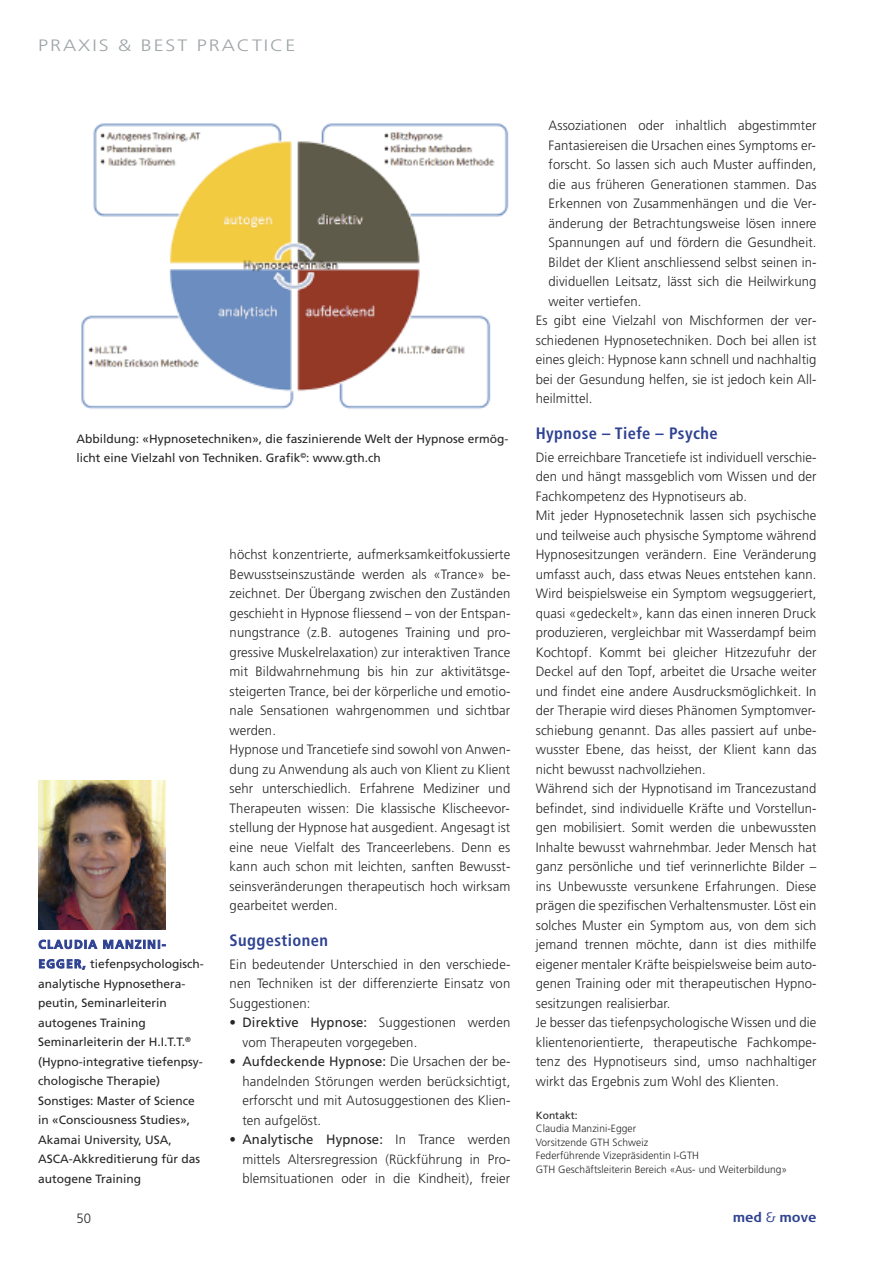
<style>
.page{position:relative;width:893px;height:1263px;background:#fff}
.page>*{position:absolute;margin:0;border:0;box-sizing:border-box;transform-origin:0 0}
.t1{font:700 condensed 16.5px "Frutiger";letter-spacing:.025em;color:#2f4291}
.t2{font:300 16.5px "Frutiger";letter-spacing:.1em;color:#9fa5a8;scale:1.2 1}
.t3{font:300 13.5px/19.5px "Frutiger";letter-spacing:.01em;color:#272627}
.t4{font:700 13.5px "Signa Normal";color:#2f4291}
.t5{font:12px/19.5px "Frutiger";color:#272627}
.t6{font:300 10.5px/13.5px "Frutiger";letter-spacing:.01em;color:#272627}
.t7{font:10.5px "Frutiger";letter-spacing:.01em;color:#272627}
.s1{font-weight:700;color:#2f4291}
.s2{font-weight:400}
.s3{font-weight:300}
</style>
<div class="page">
<img style="left:81px;top:123px;width:428px;height:286px">
<img style="left:38px;top:780px;width:128px;height:149px">
<p class="t2" style="left:38px;top:38px;width:216px">PRAXIS &amp; BEST PRACTICE</p>
<p class="t5" style="left:77px;top:430px;width:433px">Abbildung: «Hypnosetechniken», die faszinierende Welt der Hypnose ermög&shy;licht eine Vielzahl von Techniken. Grafik<sup>©</sup>: www.gth.ch</p>
<p class="t5" style="left:38px;top:935px;width:167px"><span class="s1">CLAUDIA MANZINI-<br>EGGER,</span> tiefenpsychologisch&shy;analytische Hypnosethera&shy;peutin, Seminarleiterin autogenes Training<br>Seminarleiterin der H.I.T.T.<sup>® </sup>(Hypno-integrative tiefenpsy&shy;chologische Therapie)<br>Sonstiges: Master of Science in «Consciousness Studies»,<br>Akamai University, USA,<br>ASCA-Akkreditierung für das autogene Training</p>
<p class="t3" style="left:230px;top:546px;width:282px">höchst konzentrierte, aufmerksamkeitfokussierte Bewusstseinszustände werden als «Trance» be&shy;zeichnet. Der Übergang zwischen den Zuständen geschieht in Hypnose fliessend – von der Entspan&shy;nungstrance (z.B. autogenes Training und pro&shy;gressive Muskelrelaxation) zur interaktiven Trance mit Bildwahrnehmung bis hin zur aktivitätsge&shy;steigerten Trance, bei der körperliche und emotio&shy;nale Sensationen wahrgenommen und sichtbar werden.<br>Hypnose und Trancetiefe sind sowohl von Anwen&shy;dung zu Anwendung als auch von Klient zu Klient sehr unterschiedlich. Erfahrene Mediziner und Therapeuten wissen: Die klassische Klischeevor&shy;stellung der Hypnose hat ausgedient. Angesagt ist eine neue Vielfalt des Tranceerlebens. Denn es kann auch schon mit leichten, sanften Bewusst&shy;seinsveränderungen therapeutisch hoch wirksam gearbeitet werden.</p>
<p class="t1" style="left:230px;top:934px;width:100px">Suggestionen</p>
<p class="t3" style="left:230px;top:955px;width:282px;text-align:justify">Ein bedeutender Unterschied in den verschiede&shy;nen Techniken ist der differenzierte Einsatz von Suggestionen:</p>
<p class="t3" style="left:242px;top:1014px;width:269px;text-indent:-13px"><span class="s2">• Direktive Hypnose:</span> Suggestionen werden vom Therapeuten vorgegeben.</p>
<p class="t3" style="left:242px;top:1053px;width:270px;text-align:justify;text-indent:-13px"><span class="s2">• Aufdeckende Hypnose:</span> Die Ursachen der be&shy;handelnden Störungen werden berücksichtigt, erforscht und mit Autosuggestionen des Klien&shy;ten aufgelöst.</p>
<p class="t3" style="left:242px;top:1131px;width:270px;text-align:justify;text-indent:-13px"><span class="s2">• Analytische Hypnose:</span> In Trance werden mittels Altersregression (Rückführung in Pro&shy;blemsituationen oder in die Kindheit), freier</p>
<p class="t3" style="left:549px;top:117px;width:269px">Assoziationen oder inhaltlich abgestimmter</p>
<p class="t3" style="left:549px;top:136px;width:269px">Fantasiereisen die Ursachen eines Symptoms er-</p>
<p class="t3" style="left:549px;top:156px;width:269px">forscht. So lassen sich auch Muster auffinden,</p>
<p class="t3" style="left:549px;top:175px;width:269px">die aus früheren Generationen stammen. Das</p>
<p class="t3" style="left:549px;top:195px;width:270px">Erkennen von Zusammenhängen und die Ver-</p>
<p class="t3" style="left:549px;top:214px;width:269px">änderung der Betrachtungsweise lösen innere</p>
<p class="t3" style="left:549px;top:234px;width:269px">Spannungen auf und fördern die Gesundheit.</p>
<p class="t3" style="left:549px;top:253px;width:270px">Bildet der Klient anschliessend selbst seinen in-</p>
<p class="t3" style="left:549px;top:273px;width:269px">dividuellen Leitsatz, lässt sich die Heilwirkung</p>
<p class="t3" style="left:549px;top:292px;width:94px">weiter vertiefen.</p>
<p class="t3" style="left:536px;top:312px;width:282px">Es gibt eine Vielzahl von Mischformen der ver-</p>
<p class="t3" style="left:536px;top:331px;width:282px">schiedenen Hypnosetechniken. Doch bei allen ist</p>
<p class="t3" style="left:536px;top:351px;width:282px">eines gleich: Hypnose kann schnell und nachhaltig</p>
<p class="t3" style="left:536px;top:370px;width:282px">bei der Gesundung helfen, sie ist jedoch kein All-</p>
<p class="t3" style="left:536px;top:390px;width:58px">heilmittel.</p>
<p class="t1" style="left:536px;top:427px;width:183px">Hypnose – Tiefe – Psyche</p>
<p class="t3" style="left:536px;top:448px;width:282px">Die erreichbare Trancetiefe ist individuell verschie&shy;den und hängt massgeblich vom Wissen und der Fachkompetenz des Hypnotiseurs ab.<br>Mit jeder Hypnosetechnik lassen sich psychische und teilweise auch physische Symptome während Hypnosesitzungen verändern. Eine Veränderung umfasst auch, dass etwas Neues entstehen kann.<br>Wird beispielsweise ein Symptom wegsuggeriert, quasi «gedeckelt», kann das einen inneren Druck produzieren, vergleichbar mit Wasserdampf beim Kochtopf. Kommt bei gleicher Hitzezufuhr der Deckel auf den Topf, arbeitet die Ursache weiter und findet eine andere Ausdrucksmöglichkeit. In der Therapie wird dieses Phänomen Symptomver&shy;schiebung genannt. Das alles passiert auf unbe&shy;wusster Ebene, das heisst, der Klient kann das nicht bewusst nachvollziehen.<br>Während sich der Hypnotisand im Trancezustand befindet, sind individuelle Kräfte und Vorstellun&shy;gen mobilisiert. Somit werden die unbewussten Inhalte bewusst wahrnehmbar. Jeder Mensch hat ganz persönliche und tief verinnerlichte Bilder – ins Unbewusste versunkene Erfahrungen. Diese prägen die spezifischen Verhaltensmuster. Löst ein solches Muster ein Symptom aus, von dem sich jemand trennen möchte, dann ist dies mithilfe eigener mentaler Kräfte beispielsweise beim auto&shy;genen Training oder mit therapeutischen Hypno&shy;sesitzungen realisierbar.<br>Je besser das tiefenpsychologische Wissen und die klientenorientierte, therapeutische Fachkompe&shy;tenz des Hypnotiseurs sind, umso nachhaltiger wirkt das Ergebnis zum Wohl des Klienten.</p>
<p class="t7" style="left:536px;top:1111px;width:43px">Kontakt:</p>
<p class="t6" style="left:536px;top:1122px;width:253px">Claudia Manzini-Egger<br>Vorsitzende GTH Schweiz<br>Federführende Vizepräsidentin I-GTH<br>GTH Geschäftsleiterin Bereich «Aus- und Weiterbildung»</p>
<p class="t3" style="left:77px;top:1210px;width:16px">50</p>
<p class="t4" style="left:733px;top:1213px;width:85px">med <span class="s3">&amp;</span> move</p>
</div>
